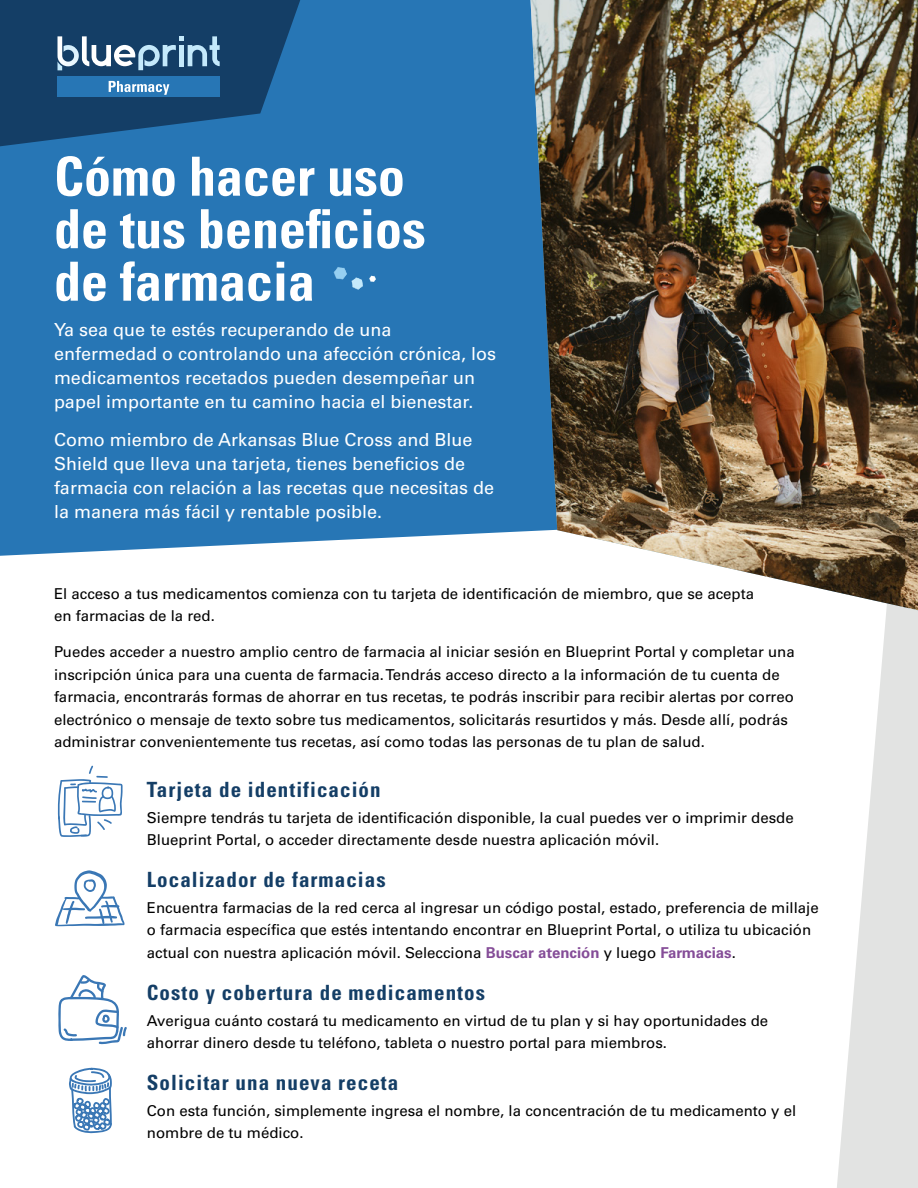
<style>
.page{position:relative;width:918px;height:1188px;background:#fff}
.page>*{position:absolute;margin:0;border:0;box-sizing:border-box;transform-origin:0 0}
.Heading_1_-_Main_Tit{font:700 condensed 54px/52.5px "Univers LT Std";color:#fff}
.Heading_3{font:700 condensed 21px "Univers LT Std";letter-spacing:.05em;color:#143e66}
.t1{font:18px/24px "Univers LT Std";color:#fff}
.Primary_-_First_UL_i{font:15px/22.5px "Univers LT Std";color:#000}
.s1{font-weight:700;color:#854d98}
</style>
<div class="page">
<svg style="left:837px;top:610px;width:81px;height:578px;fill:#e2e3e2"></svg>
<div style="left:0;top:0;width:531px;height:556px;background:#2776b5"></div>
<svg style="left:0;top:0;width:300px;height:146px;background:#184a77"></svg>
<div style="left:58px;top:77px;width:162px;height:20px;background:#2776b5"></div>
<svg style="left:58px;top:36px;width:162px;height:34px;background:#5a7c9a"></svg>
<svg style="left:109px;top:81px;width:60px;height:14px"></svg>
<svg style="left:334px;top:267px;width:29px;height:23px"></svg>
<svg style="left:369px;top:276px;width:7px;height:6px"></svg>
<svg style="left:57px;top:766px;width:66px;height:71px"></svg>
<svg style="left:55px;top:870px;width:70px;height:56px"></svg>
<svg style="left:58px;top:975px;width:69px;height:70px"></svg>
<svg style="left:69px;top:1068px;width:43px;height:65px"></svg>
<img style="left:531px;top:0;width:387px;height:610px">
<p class="Heading_1_-_Main_Tit" style="left:54px;top:150px;width:373px">Cómo hacer uso de tus beneficios de farmacia</p>
<p class="t1" style="left:54px;top:318px;width:444px">Ya sea que te estés recuperando de una enfermedad o controlando una afección crónica, los medicamentos recetados pueden desempeñar un papel importante en tu camino hacia el bienestar.</p>
<p class="t1" style="left:54px;top:427px;width:442px">Como miembro de Arkansas Blue Cross and Blue Shield que lleva una tarjeta, tienes beneficios de farmacia con relación a las recetas que necesitas de la manera más fácil y rentable posible.</p>
<p class="Primary_-_First_UL_i" style="left:54px;top:582px;width:702px">El acceso a tus medicamentos comienza con tu tarjeta de identificación de miembro, que se acepta en farmacias de la red.</p>
<p class="Primary_-_First_UL_i" style="left:54px;top:641px;width:742px">Puedes acceder a nuestro amplio centro de farmacia al iniciar sesión en Blueprint Portal y completar una inscripción única para una cuenta de farmacia. Tendrás acceso directo a la información de tu cuenta de farmacia, encontrarás formas de ahorrar en tus recetas, te podrás inscribir para recibir alertas por correo electrónico o mensaje de texto sobre tus medicamentos, solicitarás resurtidos y más. Desde allí, podrás administrar convenientemente tus recetas, así como todas las personas de tu plan de salud.</p>
<p class="Heading_3" style="left:147px;top:777px;width:235px">Tarjeta de identificación</p>
<p class="Primary_-_First_UL_i" style="left:147px;top:806px;width:648px">Siempre tendrás tu tarjeta de identificación disponible, la cual puedes ver o imprimir desde<br>Blueprint Portal, o acceder directamente desde nuestra aplicación móvil.</p>
<p class="Heading_3" style="left:147px;top:867px;width:240px">Localizador de farmacias</p>
<p class="Primary_-_First_UL_i" style="left:147px;top:896px;width:673px">Encuentra farmacias de la red cerca al ingresar un código postal, estado, preferencia de millaje o farmacia específica que estés intentando encontrar en Blueprint Portal, o utiliza tu ubicación actual con nuestra aplicación móvil. Selecciona <span class="s1">Buscar atención</span> y luego <span class="s1">Farmacias</span>.</p>
<p class="Heading_3" style="left:147px;top:979px;width:340px">Costo y cobertura de medicamentos</p>
<p class="Primary_-_First_UL_i" style="left:147px;top:1009px;width:623px">Averigua cuánto costará tu medicamento en virtud de tu plan y si hay oportunidades de ahorrar dinero desde tu teléfono, tableta o nuestro portal para miembros.</p>
<p class="Heading_3" style="left:147px;top:1070px;width:253px">Solicitar una nueva receta</p>
<p class="Primary_-_First_UL_i" style="left:147px;top:1099px;width:651px">Con esta función, simplemente ingresa el nombre, la concentración de tu medicamento y el nombre de tu médico.</p>
</div>
